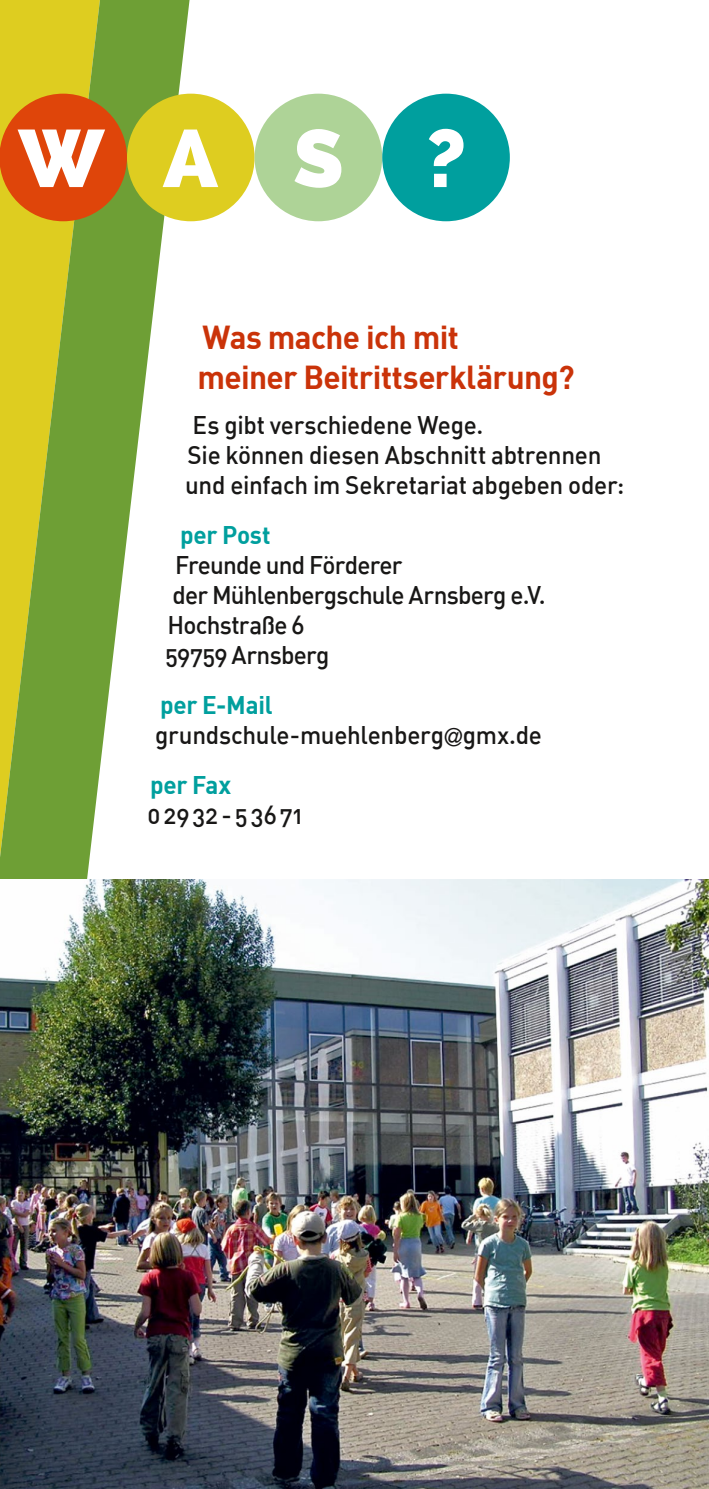
<style>
.page{position:relative;width:709px;height:1489px;background:#fff}
.page>*{position:absolute;margin:0;border:0;box-sizing:border-box;transform-origin:0 0}
.t1{font:800 81px "Raleway";color:#fff}
.t2{font:32.5px/40px "DIN Bold";letter-spacing:-.02em;color:#ca3309}
.t3{font:25px/30px "DIN Medium Alternate";letter-spacing:-.015em;color:#181716}
.t4{font:25px "DIN Bold";letter-spacing:-.01em;color:#009f9e}
.t5{font:25px "DIN Medium Alternate";letter-spacing:.07em;color:#181716}
.s1{font-family:"Avenir LT Std"}
</style>
<div class="page">
<svg style="left:0;top:0;width:500px;height:879px"></svg>
<div style="left:0;top:94px;width:127px;height:127px;background:#df450a;border-radius:50%"></div>
<div style="left:127px;top:94px;width:127px;height:127px;background:#decd20;border-radius:50%"></div>
<div style="left:254px;top:94px;width:128px;height:127px;background:#aed397;border-radius:50%"></div>
<div style="left:382px;top:94px;width:128px;height:127px;background:#009f9e;border-radius:50%"></div>
<img style="left:0;top:879px;width:709px;height:609px">
<h1 class="t1" style="left:18px;top:111px;width:449px">WAS?</h1>
<h2 class="t2" style="left:198px;top:315px;width:378px">Was mache ich mit<br>meiner Beitrittserklärung?</h2>
<p class="t3" style="left:185px;top:409px;width:441px">Es gibt verschiedene Wege.<br>Sie können diesen Abschnitt abtrennen und einfach im Sekretariat abgeben oder:</p>
<p class="t4" style="left:180px;top:518px;width:92px">per Post</p>
<p class="t3" style="left:165px;top:549px;width:382px;text-indent:10px">Freunde und Förderer<br>der Mühlenbergschule Arnsberg e.V.<br>Hochstraße 6<br>59759 Arnsberg</p>
<p class="t4" style="left:160px;top:688px;width:114px">per E-Mail</p>
<p class="t3" style="left:155px;top:719px;width:388px">grundschule-muehlenberg<span class="s1">@</span>gmx.de</p>
<p class="t4" style="left:150px;top:768px;width:83px">per Fax</p>
<p class="t5" style="left:148px;top:798px;width:157px">02932-53671</p>
</div>
